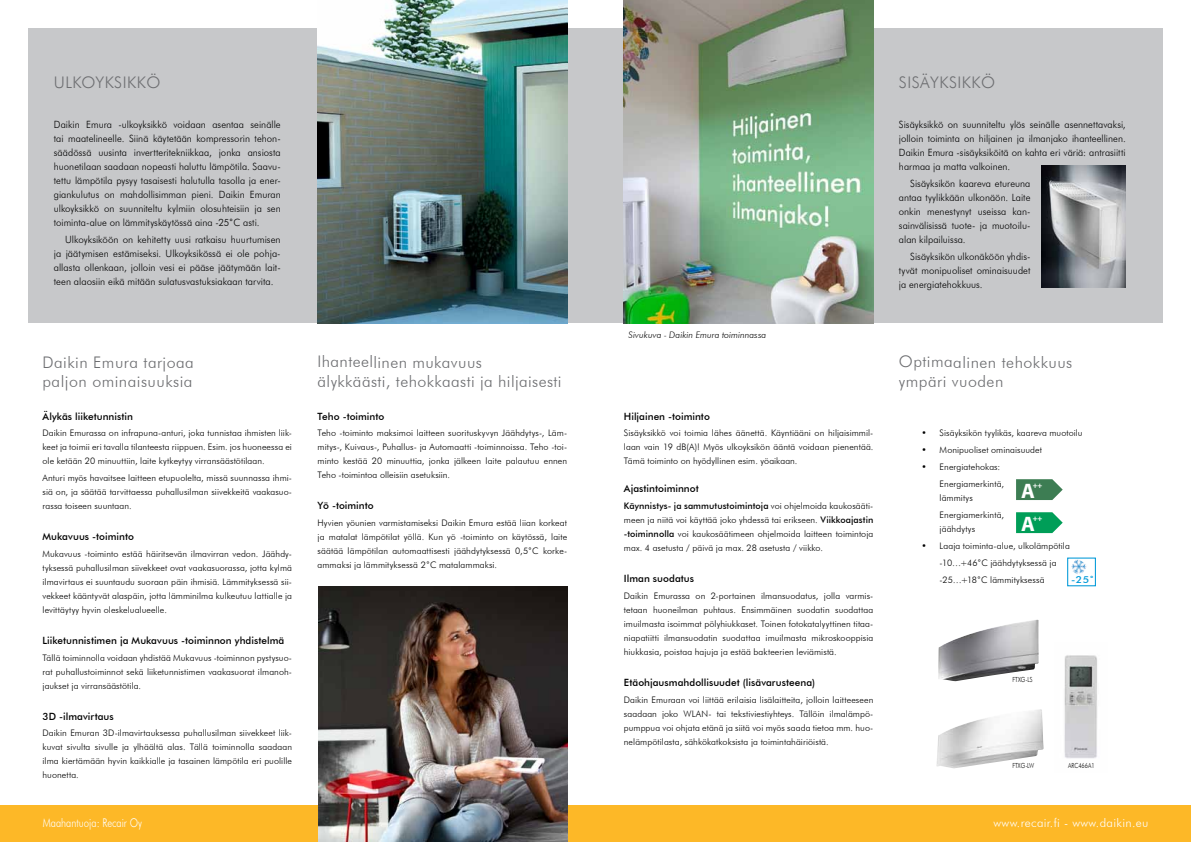
<style>
.page{position:relative;width:1191px;height:842px;background:#fff}
.page>*{position:absolute;margin:0;border:0;box-sizing:border-box;transform-origin:0 0}
.t1{font:700 21px "Myriad Pro";color:#fff}
.t2{font:300 16px/19.2px "Futura BT";letter-spacing:.03em;color:#6d6e71}
.t3{font:300 12px "Futura BT";letter-spacing:.015em;color:#fff}
.t4{font:300 12px "Futura BT";letter-spacing:.015em;color:#fff;scale:.8 1}
.t5{font:300 10px/14px "Futura BT";color:#000;text-align:justify;scale:.96 1}
.t6{font:500 10px "Futura BT";color:#000}
.t7{font:300 10px/14px "Futura BT";color:#000;text-align:justify}
.t8{font:500 9.6px "Futura BT";color:#0099d8;scale:1.11 1}
.t9{font:300 9px/14px "Futura BT";letter-spacing:.01em;color:#000;text-align:justify}
.t10{font:italic 300 9px "Futura BT";color:#000}
.t11{font:700 8.1px "Myriad Pro";color:#fff}
.t12{font:300 7px "Futura BT";color:#000;scale:.8 1}
.s1{font-weight:500}
</style>
<div class="page">
<div style="left:28px;top:28px;width:1134px;height:295px;background:#c7c8ca"></div>
<div style="left:0;top:805px;width:1191px;height:37px;background:#fdb827"></div>
<img style="left:1064px;top:655px;width:33px;height:104px">
<img style="left:936px;top:709px;width:108px;height:59px">
<img style="left:938px;top:619px;width:101px;height:62px">
<img style="left:624px;top:0;width:249px;height:323px">
<img style="left:317px;top:0;width:250px;height:323px">
<img style="left:1041px;top:165px;width:84px;height:123px">
<img style="left:1071px;top:559px;width:16px;height:15px">
<div style="left:1067px;top:557px;width:29px;height:29px;border:1px solid #0099d8"></div>
<svg style="left:1016px;top:479px;width:46px;height:21px"></svg>
<svg style="left:1016px;top:512px;width:46px;height:21px"></svg>
<img style="left:319px;top:587px;width:248px;height:255px">
<h2 class="t2" style="left:54px;top:72px;width:108px">ULKOYKSIKKÖ</h2>
<p class="t5" style="left:54px;top:117px;width:238px">Daikin Emura -ulkoyksikkö voidaan asentaa seinälle tai maatelineelle. Siinä käytetään kompressorin tehon&shy;säädössä uusinta invertteritekniikkaa, jonka ansiosta huonetilaan saadaan nopeasti haluttu lämpötila. Saavu&shy;tettu lämpötila pysyy tasaisesti halutulla tasolla ja ener&shy;giankulutus on mahdollisimman pieni. Daikin Emuran ulkoyksikkö on suunniteltu kylmiin olosuhteisiin ja sen toiminta-alue on lämmityskäytössä aina -25˚C asti.</p>
<p class="t7" style="left:54px;top:232px;width:228px;text-indent:11px">Ulkoyksiköön on kehitetty uusi ratkaisu huurtumisen ja jäätymisen estämiseksi. Ulkoyksikössä ei ole pohja&shy;allasta ollenkaan, jolloin vesi ei pääse jäätymään lait&shy;teen alaosiin eikä mitään sulatusvastuksiakaan tarvita.</p>
<h2 class="t2" style="left:43px;top:352px;width:153px">Daikin Emura tarjoaa paljon ominaisuuksia</h2>
<p class="t6" style="left:43px;top:410px;width:92px">Älykäs liiketunnistin</p>
<p class="t9" style="left:43px;top:426px;width:251px">Daikin Emurassa on infrapuna-anturi, joka tunnistaa ihmisten liik&shy;keet ja toimii eri tavalla tilanteesta riippuen. Esim. jos huoneessa ei ole ketään 20 minuuttiin, laite kytkeytyy virransäästötilaan.</p>
<p class="t9" style="left:43px;top:471px;width:251px">Anturi myös havaitsee laitteen etupuolelta, missä suunnassa ihmi&shy;siä on, ja säätää tarvittaessa puhallusilman siivekkeitä vaakasuo&shy;rassa toiseen suuntaan.</p>
<p class="t6" style="left:43px;top:530px;width:93px">Mukavuus -toiminto</p>
<p class="t9" style="left:43px;top:547px;width:251px">Mukavuus -toiminto estää häiritsevän ilmavirran vedon. Jäähdy&shy;tyksessä puhallusilman siivekkeet ovat vaakasuorassa, jotta kylmä ilmavirtaus ei suuntaudu suoraan päin ihmisiä. Lämmityksessä sii&shy;vekkeet kääntyvät alaspäin, jotta lämminilma kulkeutuu lattialle ja levittäytyy hyvin oleskelualueelle.</p>
<p class="t6" style="left:43px;top:634px;width:243px">Liiketunnistimen ja Mukavuus -toiminnon yhdistelmä</p>
<p class="t9" style="left:43px;top:650px;width:251px">Tällä toiminnolla voidaan yhdistää Mukavuus -toiminnon pystysuo&shy;rat puhallustoiminnot sekä liiketunnistimen vaakasuorat ilmanoh&shy;jaukset ja virransäästötila.</p>
<p class="t6" style="left:43px;top:710px;width:73px">3D -ilmavirtaus</p>
<p class="t9" style="left:43px;top:726px;width:251px">Daikin Emuran 3D-ilmavirtauksessa puhallusilman siivekkeet liik&shy;kuvat sivulta sivulle ja ylhäältä alas. Tällä toiminnolla saadaan ilma kiertämään hyvin kaikkialle ja tasainen lämpötila eri puolille huonetta.</p>
<h3 class="t4" style="left:43px;top:815px;width:125px">Maahantuoja: Recair Oy</h3>
<h2 class="t2" style="left:317px;top:352px;width:245px">Ihanteellinen mukavuus<br>älykkäästi, tehokkaasti ja hiljaisesti</h2>
<p class="t6" style="left:317px;top:410px;width:68px">Teho -toiminto</p>
<p class="t9" style="left:317px;top:426px;width:251px">Teho -toiminto maksimoi laitteen suorituskyvyn Jäähdytys-, Läm&shy;mitys-, Kuivaus-, Puhallus- ja Automaatti -toiminnoissa. Teho -toi&shy;minto kestää 20 minuuttia, jonka jälkeen laite palautuu ennen Teho -toimintoa olleisiin asetuksiin.</p>
<p class="t6" style="left:317px;top:500px;width:58px">Yö -toiminto</p>
<p class="t9" style="left:317px;top:516px;width:251px">Hyvien yöunien varmistamiseksi Daikin Emura estää liian korkeat ja matalat lämpötilat yöllä. Kun yö -toiminto on käytössä, laite säätää lämpötilan automaattisesti jäähdytyksessä 0,5˚C korke&shy;ammaksi ja lämmityksessä 2˚C matalammaksi.</p>
<p class="t10" style="left:628px;top:329px;width:139px">Sivukuva - Daikin Emura toiminnassa</p>
<p class="t6" style="left:624px;top:410px;width:88px">Hiljainen -toiminto</p>
<p class="t9" style="left:624px;top:426px;width:251px">Sisäyksikkö voi toimia lähes äänettä. Käyntiääni on hiljaisimmil&shy;laan vain 19 dB(A)! Myös ulkoyksikön ääntä voidaan pienentää.<br>Tämä toiminto on hyödyllinen esim. yöaikaan.</p>
<p class="t6" style="left:624px;top:483px;width:76px">Ajastintoiminnot</p>
<p class="t9" style="left:624px;top:499px;width:251px"><span class="s1">Käynnistys- ja sammutustoimintoja</span> voi ohjelmoida kaukosääti&shy;meen ja niitä voi käyttää joko yhdessä tai erikseen. <span class="s1">Viikkoajastin -toiminnolla</span> voi kaukosäätimeen ohjelmoida laitteen toimintoja max. 4 asetusta / päivä ja max. 28 asetusta / viikko.</p>
<p class="t6" style="left:624px;top:572px;width:72px">Ilman suodatus</p>
<p class="t9" style="left:624px;top:589px;width:251px">Daikin Emurassa on 2-portainen ilmansuodatus, jolla varmis&shy;tetaan huoneilman puhtaus. Ensimmäinen suodatin suodattaa imuilmasta isoimmat pölyhiukkaset. Toinen fotokatalyyttinen titaa&shy;niapatiitti ilmansuodatin suodattaa imuilmasta mikroskooppisia hiukkasia, poistaa hajuja ja estää bakteerien leviämistä.</p>
<p class="t6" style="left:624px;top:676px;width:193px">Etäohjausmahdollisuudet (lisävarusteena)</p>
<p class="t9" style="left:624px;top:692px;width:251px">Daikin Emuraan voi liittää erilaisia lisälaitteita, jolloin laitteeseen saadaan joko WLAN- tai tekstiviestiyhteys. Tällöin ilmalämpö&shy;pumppua voi ohjata etänä ja siitä voi myös saada tietoa mm. huo&shy;nelämpötilasta, sähkökatkoksista ja toimintahäiriöistä.</p>
<h2 class="t2" style="left:899px;top:72px;width:98px">SISÄYKSIKKÖ</h2>
<p class="t5" style="left:899px;top:117px;width:238px">Sisäyksikkö on suunniteltu ylös seinälle asennettavaksi, jolloin toiminta on hiljainen ja ilmanjako ihanteellinen.<br>Daikin Emura -sisäyksiköitä on kahta eri väriä: antrasiitti harmaa ja matta valkoinen.</p>
<p class="t5" style="left:899px;top:176px;width:139px;text-indent:11px">Sisäyksikön kaareva etureuna antaa tyylikkään ulkonäön. Laite onkin menestynyt useissa kan&shy;sainvälisissä tuote- ja muotoilu&shy;alan kilpailuissa.</p>
<p class="t5" style="left:899px;top:249px;width:139px;text-indent:11px">Sisäyksikön ulkonäköön yhdis&shy;tyvät monipuoliset ominaisuudet ja energiatehokkuus.</p>
<h2 class="t2" style="left:899px;top:352px;width:175px">Optimaalinen tehokkuus ympäri vuoden</h2>
<p class="t9" style="left:921px;top:426px;width:163px">• Sisäyksikön tyylikäs, kaareva muotoilu</p>
<p class="t9" style="left:921px;top:443px;width:122px">• Monipuoliset ominaisuudet</p>
<p class="t9" style="left:939px;top:458px;width:66px;line-height:17px;text-indent:-18px">• Energiatehokas:<br>Energiamerkintä,</p>
<p class="t9" style="left:939px;top:489px;width:66px;line-height:17px">lämmitys<br>Energiamerkintä,</p>
<p class="t9" style="left:939px;top:522px;width:37px">jäähdytys</p>
<p class="t9" style="left:939px;top:537px;width:132px;line-height:17px;text-align:left;text-indent:-18px">• Laaja toiminta-alue, ulkolämpötila -10…+46˚C jäähdytyksessä ja -25…+18˚C lämmityksessä</p>
<h1 class="t1" style="left:1021px;top:477px;width:15px">A</h1>
<p class="t11" style="left:1032px;top:480px;width:11px">++</p>
<h1 class="t1" style="left:1021px;top:510px;width:15px">A</h1>
<p class="t11" style="left:1032px;top:513px;width:11px">++</p>
<p class="t8" style="left:1071px;top:574px;width:23px">-25˚</p>
<p class="t12" style="left:1012px;top:675px;width:27px">FTXG-LS</p>
<p class="t12" style="left:1012px;top:761px;width:29px">FTXG-LW</p>
<p class="t12" style="left:1068px;top:761px;width:35px">ARC466A1</p>
<h3 class="t3" style="left:993px;top:815px;width:156px">www.recair.fi - www.daikin.eu</h3>
</div>
